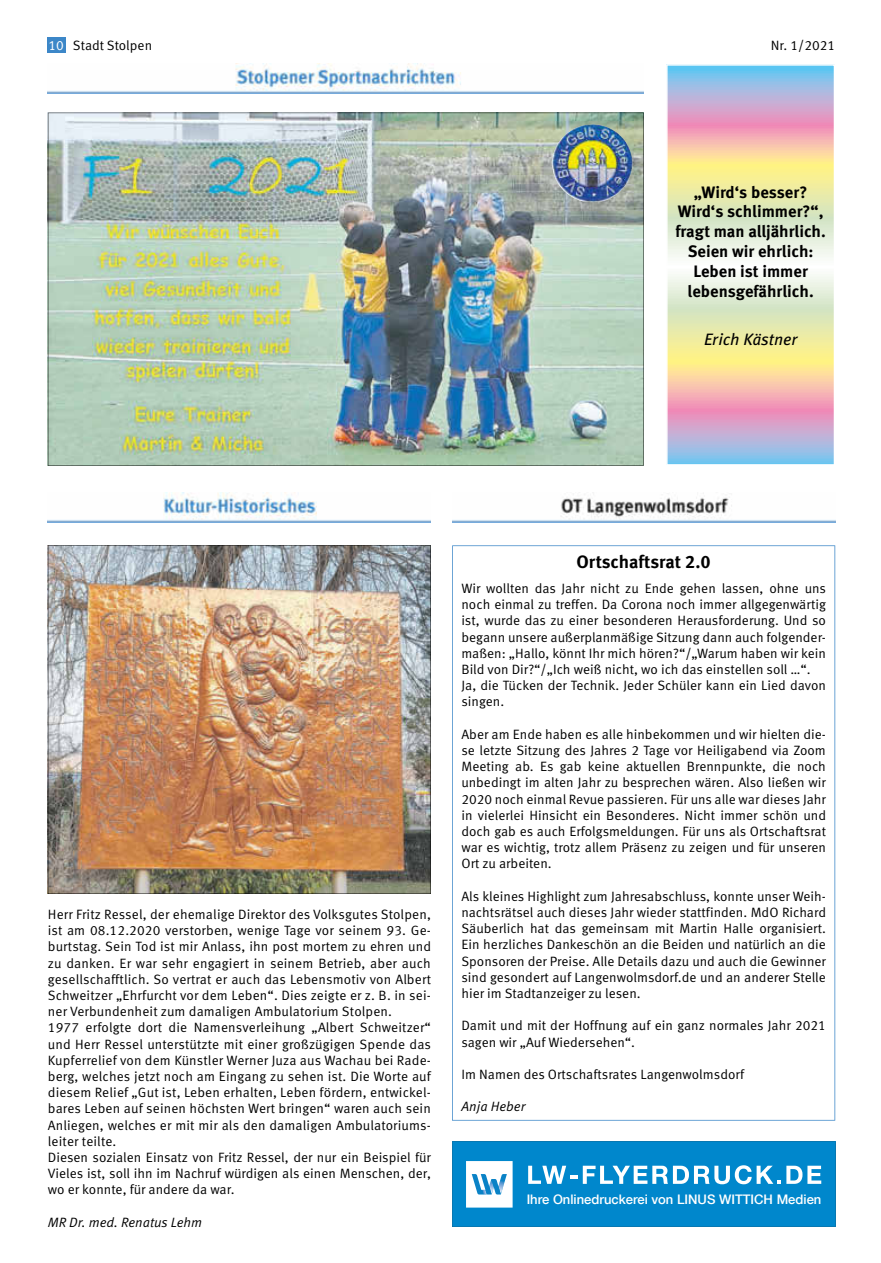
<style>
.page{position:relative;width:881px;height:1263px;background:#fff}
.page>*{position:absolute;margin:0;border:0;box-sizing:border-box;transform-origin:0 0}
.t1{font:18px "Meta Pro Bold 10";color:#000}
.t2{font:16.5px/19.8px "Meta Pro Bold 10";color:#000;text-align:center}
.t3{font:italic 16.5px "Meta Pro";color:#000}
.t4{font:13.5px/16.2px "Meta Pro Norm 10";color:#000}
.t5{font:13.5px "Meta Pro Norm Ita";color:#000}
.t6{font:500 13.2px "Helvetica Neue LT Com";color:#fff}
.s1{color:#fff}
</style>
<div class="page">
<div style="left:47px;top:37px;width:18px;height:15px;background:#3c87c8"></div>
<img style="left:48px;top:64px;width:595px;height:30px">
<img style="left:48px;top:113px;width:595px;height:353px">
<img style="left:552px;top:124px;width:80px;height:77px">
<img style="left:48px;top:492px;width:383px;height:30px">
<img style="left:48px;top:545px;width:383px;height:349px">
<img style="left:452px;top:493px;width:382px;height:29px">
<svg style="left:452px;top:545px;width:382px;height:575px"></svg>
<svg style="left:666px;top:64px;width:168px;height:401px;background:#dfd4c5"></svg>
<svg style="left:452px;top:1142px;width:382px;height:85px;background:#2095d1"></svg>
<p class="t4" style="left:48px;top:36px;width:105px"><span class="s1">10</span> Stadt Stolpen</p>
<p class="t4" style="left:770px;top:36px;width:66px">Nr. 1/2021</p>
<p class="t2" style="left:675px;top:181px;width:152px">„Wird‘s besser?<br>Wird‘s schlimmer?“, fragt man alljährlich.<br>Seien wir ehrlich:<br>Leben ist immer lebensgefährlich.</p>
<p class="t3" style="left:703px;top:326px;width:95px">Erich Kästner</p>
<p class="t4" style="left:48px;top:905px;width:384px">Herr Fritz Ressel, der ehemalige Direktor des Volksgutes Stolpen, ist am 08.12.2020 verstorben, wenige Tage vor seinem 93. Ge&shy;burtstag. Sein Tod ist mir Anlass, ihn post mortem zu ehren und zu danken. Er war sehr engagiert in seinem Betrieb, aber auch gesellschafftlich. So vertrat er auch das Lebensmotiv von Albert Schweitzer „Ehrfurcht vor dem Leben“. Dies zeigte er z. B. in sei&shy;ner Verbundenheit zum damaligen Ambulatorium Stolpen.<br>1977 erfolgte dort die Namensverleihung „Albert Schweitzer“ und Herr Ressel unterstützte mit einer großzügigen Spende das Kupferrelief von dem Künstler Werner Juza aus Wachau bei Rade&shy;berg, welches jetzt noch am Eingang zu sehen ist. Die Worte auf diesem Relief „Gut ist, Leben erhalten, Leben fördern, entwickel&shy;bares Leben auf seinen höchsten Wert bringen“ waren auch sein Anliegen, welches er mit mir als den damaligen Ambulatoriums&shy;leiter teilte.<br>Diesen sozialen Einsatz von Fritz Ressel, der nur ein Beispiel für Vieles ist, soll ihn im Nachruf würdigen als einen Menschen, der, wo er konnte, für andere da war.</p>
<p class="t5" style="left:48px;top:1212px;width:156px">MR Dr. med. Renatus Lehm</p>
<h1 class="t1" style="left:576px;top:548px;width:136px">Ortschaftsrat 2.0</h1>
<p class="t4" style="left:461px;top:579px;width:366px">Wir wollten das Jahr nicht zu Ende gehen lassen, ohne uns noch einmal zu treffen. Da Corona noch immer allgegenwärtig ist, wurde das zu einer besonderen Herausforderung. Und so begann unsere außerplanmäßige Sitzung dann auch folgender&shy;maßen: „Hallo, könnt Ihr mich hören?“/„Warum haben wir kein Bild von Dir?“/„Ich weiß nicht, wo ich das einstellen soll …“.<br>Ja, die Tücken der Technik. Jeder Schüler kann ein Lied davon singen.</p>
<p class="t4" style="left:461px;top:725px;width:366px;text-align:justify">Aber am Ende haben es alle hinbekommen und wir hielten die&shy;se letzte Sitzung des Jahres 2 Tage vor Heiligabend via Zoom Meeting ab. Es gab keine aktuellen Brennpunkte, die noch unbedingt im alten Jahr zu besprechen wären. Also ließen wir 2020 noch einmal Revue passieren. Für uns alle war dieses Jahr in vielerlei Hinsicht ein Besonderes. Nicht immer schön und doch gab es auch Erfolgsmeldungen. Für uns als Ortschaftsrat war es wichtig, trotz allem Präsenz zu zeigen und für unseren Ort zu arbeiten.</p>
<p class="t4" style="left:461px;top:887px;width:366px;text-align:justify">Als kleines Highlight zum Jahresabschluss, konnte unser Weih&shy;nachtsrätsel auch dieses Jahr wieder stattfinden. MdO Richard Säuberlich hat das gemeinsam mit Martin Halle organisiert.<br>Ein herzliches Dankeschön an die Beiden und natürlich an die Sponsoren der Preise. Alle Details dazu und auch die Gewinner sind gesondert auf Langenwolmsdorf.de und an anderer Stelle hier im Stadtanzeiger zu lesen.</p>
<p class="t4" style="left:461px;top:1017px;width:366px">Damit und mit der Hoffnung auf ein ganz normales Jahr 2021 sagen wir „Auf Wiedersehen“.</p>
<p class="t4" style="left:461px;top:1065px;width:284px">Im Namen des Ortschaftsrates Langenwolmsdorf</p>
<p class="t5" style="left:461px;top:1096px;width:66px">Anja Heber</p>
<p class="t6" style="left:526px;top:1191px;width:296px">Ihre Onlinedruckerei von LINUS WITTICH Medien</p>
</div>
